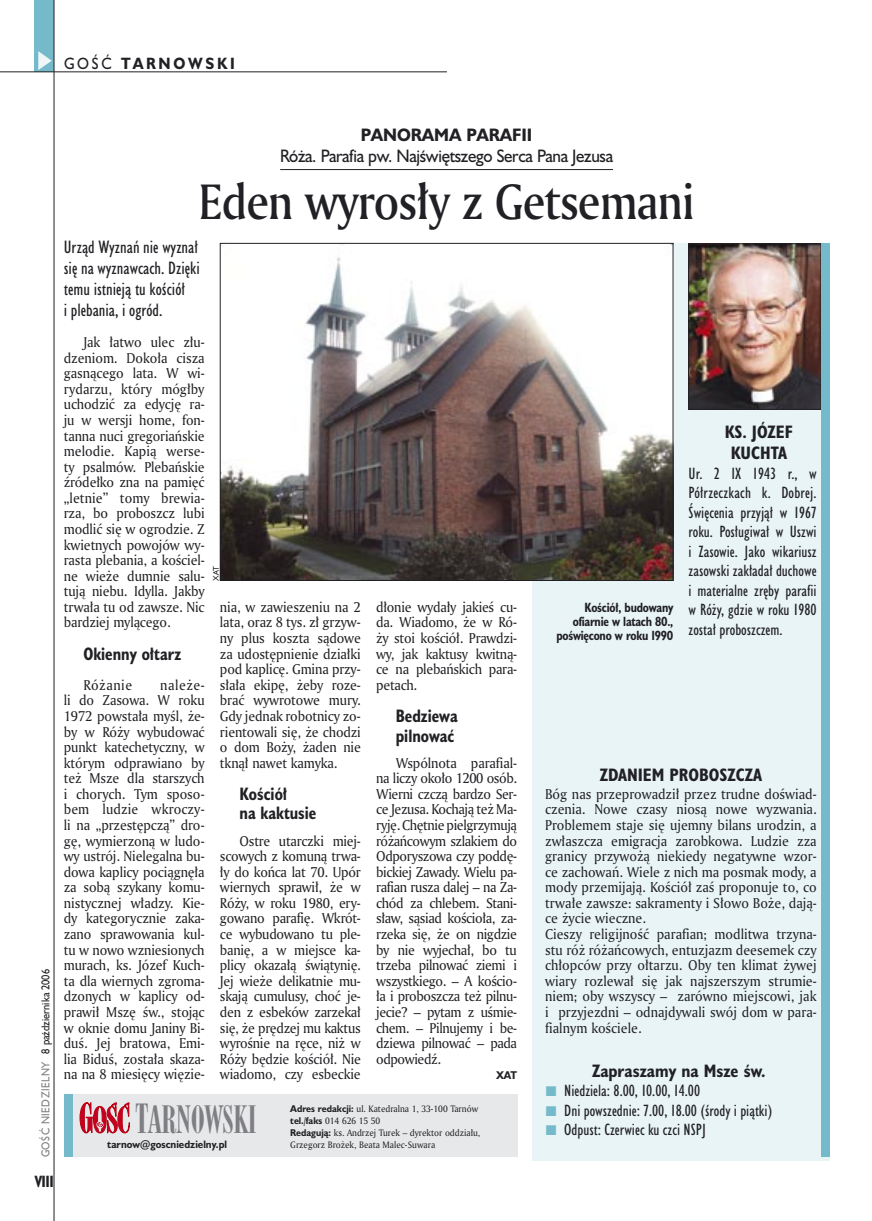
<style>
.page{position:relative;width:872px;height:1221px;background:#fff}
.page>*{position:absolute;margin:0;border:0;box-sizing:border-box;transform-origin:0 0}
._05a_tytyl_AmMd_32_pt{font:48px "Amerigo Md PL";letter-spacing:-.02em;color:#212125;scale:.9 1}
._05a_tytyl_AmMd_48_pt{font:36.45px "Modern 735 PL";color:#7f7f83;scale:.9 1}
._06-4_lead_lokal_HuCn_11_pt{font:16.5px/21px "Humanst 521 Cn PL";color:#212125}
._04-3_nadtytul_lokal{font:16.5px/21px "Humanst 521 PL";letter-spacing:-.02em;color:#212125;text-align:center;scale:.94 1}
._04-2_tytul_ramki{font:700 16.5px/21px "Humanst 521 Cn PL";color:#212125;text-align:center}
._04_srodtytul_HuCB_11_pt{font:700 16.5px/19.5px "Humanst 521 Cn PL";color:#212125;scale:.94 1}
._03-2_body_do_ramki{font:15px/19.5px "Humanst 521 Cn PL";color:#212125;text-align:justify}
._15a_temat_lewo{font:700 15px "Humanst 521 PL";letter-spacing:.2em;color:#212125;scale:.9 1}
._16_pagina_lewa{font:700 15px "Humanst 521 Cn PL";color:#212125;scale:.94 1}
._01_body_tekst{font:13.8px/15.6px "Amerigo PL";letter-spacing:-.01em;color:#212125;text-align:justify;scale:.94 1}
._03-4_body_liturgii{font:13.8px/15.6px "Amerigo PL";color:#212125;text-align:justify;scale:.94 1}
._01_body_tekst-2{font:13.8px "Amerigo PL";letter-spacing:.04em;color:#212125;scale:.94 1}
._09_podpis_zdjecia_HuCnB{font:700 12.3px/14.4px "Humanst 521 Cn PL";letter-spacing:-.02em;color:#212125;text-align:right;scale:.94 1}
._18_data_lewa{font:10.5px "Humanst 521 PL";color:#212125;scale:.9 1}
._18a_data_lewa_GOSC{font:10.5px "Humanst 521 PL";letter-spacing:.05em;color:#7f7f83;scale:.9 1}
._12a_autor_na_koncu_HuBd{font:700 10.35px "Humanst 521 PL";color:#212125;scale:.9 1}
._20a_stopka_adres{font:700 9.9px "Humanst 521 PL";color:#212125;scale:.94 1}
._20b_stopka_dzial{font:9px "Amerigo PL";color:#212125;scale:.94 1}
._09a_autor_zdjecia_Hu_5_pt{font:7.5px "Humanst 521 PL";color:#212125;scale:.94 1}
.s1{font-weight:400}
.s2{font-weight:700}
.s3{font-size:38.85px}
.s4{font-family:"Humanst 521 PL";font-weight:700}
</style>
<div class="page">
<div style="left:532px;top:243px;width:297px;height:918px;background:#e9f4f6"></div>
<hr style="left:280px;top:169px;width:333px;height:1px;background:#212125">
<img style="left:690px;top:245px;width:129px;height:162px">
<div style="left:688px;top:243px;width:133px;height:166px;border:1px solid #212125"></div>
<div style="left:64px;top:1094px;width:453px;height:62px;background:#e7e8e9"></div>
<div style="left:64px;top:1094px;width:8px;height:62px;background:#75baca"></div>
<svg style="left:80px;top:1102px;width:50px;height:30px"></svg>
<div style="left:35px;top:0;width:19px;height:72px;background:#75baca"></div>
<svg style="left:38px;top:51px;width:14px;height:19px"></svg>
<hr style="left:54px;top:0;width:1px;height:1220px;background:#212125">
<hr style="left:0;top:72px;width:447px;height:1px;background:#212125">
<div style="left:821px;top:243px;width:8px;height:913px;background:#75baca"></div>
<img style="left:222px;top:245px;width:449px;height:333px">
<div style="left:220px;top:243px;width:453px;height:337px;border:1px solid #212125"></div>
<p class="_15a_temat_lewo" style="left:64px;top:53px;width:191px"><span class="s1">GOŚĆ</span> TARNOWSKI</p>
<p class="_18_data_lewa" style="left:38px;top:1053px;width:95px;rotate:-90deg">8 października 2006</p>
<p class="_18a_data_lewa_GOSC" style="left:38px;top:1157px;width:108px;rotate:-90deg">GOŚĆ NIEDZIELNY</p>
<p class="_16_pagina_lewa" style="left:35px;top:1170px;width:22px">VIII</p>
<p class="_04-3_nadtytul_lokal" style="left:280px;top:124px;width:356px"><span class="s2">PANORAMA PARAFII<br></span>Róża. Parafia pw. Najświętszego Serca Pana Jezusa</p>
<p class="_05a_tytyl_AmMd_32_pt" style="left:199px;top:169px;width:552px">Eden wyrosły z Getsemani</p>
<p class="_06-4_lead_lokal_HuCn_11_pt" style="left:64px;top:237px;width:138px">Urząd Wyznań nie wyznał się na wyznawcach. Dzięki temu istnieją tu kościół<br>i plebania, i ogród.</p>
<p class="_01_body_tekst" style="left:64px;top:334px;width:151px;text-indent:20px">Jak łatwo ulec złu&shy;dzeniom. Dokoła cisza gasnącego lata. W wi&shy;rydarzu, który mógłby uchodzić za edycję ra&shy;ju w wersji home, fon&shy;tanna nuci gregoriańskie melodie. Kapią werse&shy;ty psalmów. Plebańskie źródełko zna na pamięć „letnie” tomy brewia&shy;rza, bo proboszcz lubi modlić się w ogrodzie. Z kwietnych powojów wy&shy;rasta plebania, a kościel&shy;ne wieże dumnie salu&shy;tują niebu. Idylla. Jakby trwała tu od zawsze. Nic bardziej mylącego.</p>
<p class="_04_srodtytul_HuCB_11_pt" style="left:83px;top:643px;width:105px">Okienny ołtarz</p>
<p class="_01_body_tekst-2" style="left:83px;top:675px;width:53px">Różanie</p>
<p class="_01_body_tekst" style="left:64px;top:676px;width:151px;text-indent:96px">należe&shy;li do Zasowa. W roku 1972 powstała myśl, że&shy;by w Róży wybudować punkt katechetyczny, w którym odprawiano by też Msze dla starszych i chorych. Tym sposo&shy;bem ludzie wkroczy&shy;li na „przestępczą” dro&shy;gę, wymierzoną w ludo&shy;wy ustrój. Nielegalna bu&shy;dowa kaplicy pociągnęła za sobą szykany komu&shy;nistycznej władzy. Kie&shy;dy kategorycznie zaka&shy;zano sprawowania kul&shy;tu w nowo wzniesionych murach, ks. Józef Kuch&shy;ta dla wiernych zgroma&shy;dzonych w kaplicy od&shy;prawił Mszę św., stojąc w oknie domu Janiny Bi&shy;duś. Jej bratowa, Emi&shy;lia Biduś, została skaza&shy;na na 8 miesięcy więzie-</p>
<p class="_09a_autor_zdjecia_Hu_5_pt" style="left:211px;top:580px;width:17px;rotate:-90deg">XAT</p>
<p class="_01_body_tekst" style="left:220px;top:598px;width:151px">nia, w zawieszeniu na 2 lata, oraz 8 tys. zł grzyw&shy;ny plus koszta sądowe za udostępnienie działki pod kaplicę. Gmina przy&shy;słała ekipę, żeby roze&shy;brać wywrotowe mury.<br>Gdy jednak robotnicy zo&shy;rientowali się, że chodzi o dom Boży, żaden nie tknął nawet kamyka.</p>
<p class="_04_srodtytul_HuCB_11_pt" style="left:239px;top:783px;width:83px">Kościół<br>na kaktusie</p>
<p class="_01_body_tekst" style="left:220px;top:832px;width:151px;text-indent:20px">Ostre utarczki miej&shy;scowych z komuną trwa&shy;ły do końca lat 70. Upór wiernych sprawił, że w Róży, w roku 1980, ery&shy;gowano parafię. Wkrót&shy;ce wybudowano tu ple&shy;banię, a w miejsce ka&shy;plicy okazałą świątynię.<br>Jej wieże delikatnie mu&shy;skają cumulusy, choć je&shy;den z esbeków zarzekał się, że prędzej mu kaktus wyrośnie na ręce, niż w Róży będzie kościół. Nie wiadomo, czy esbeckie</p>
<p class="_01_body_tekst" style="left:376px;top:598px;width:151px">dłonie wydały jakieś cu&shy;da. Wiadomo, że w Ró&shy;ży stoi kościół. Prawdzi&shy;wy, jak kaktusy kwitną&shy;ce na plebańskich para&shy;petach.</p>
<p class="_04_srodtytul_HuCB_11_pt" style="left:396px;top:705px;width:67px">Bedziewa pilnować</p>
<p class="_01_body_tekst" style="left:376px;top:754px;width:151px;text-indent:20px">Wspólnota parafial&shy;na liczy około 1200 osób.<br>Wierni czczą bardzo Ser&shy;ce Jezusa. Kochają też Ma&shy;ryję. Chętnie pielgrzymują różańcowym szlakiem do Odporyszowa czy poddę&shy;bickiej Zawady. Wielu pa&shy;rafian rusza dalej – na Za&shy;chód za chlebem. Stani&shy;sław, sąsiad kościoła, za&shy;rzeka się, że on nigdzie by nie wyjechał, bo tu trzeba pilnować ziemi i wszystkiego. – A kościo&shy;ła i proboszcza też pilnu&shy;jecie? – pytam z uśmie&shy;chem. – Pilnujemy i be&shy;dziewa pilnować – pada odpowiedź.</p>
<p class="_12a_autor_na_koncu_HuBd" style="left:496px;top:1068px;width:25px">XAT</p>
<p class="_05a_tytyl_AmMd_48_pt" style="left:136px;top:1096px;width:136px"><span class="s3">T</span>ARNOWSKI</p>
<p class="_20b_stopka_dzial" style="left:290px;top:1102px;width:201px"><span class="s4">Adres redakcji:</span> ul. Katedralna 1, 33-100 Tarnów</p>
<p class="_20b_stopka_dzial" style="left:290px;top:1114px;width:97px"><span class="s4">tel.</span><span class="s2">/</span><span class="s4">faks</span> 014 626 15 50</p>
<p class="_20b_stopka_dzial" style="left:290px;top:1126px;width:204px"><span class="s4">Redagują:</span> ks. Andrzej Turek – dyrektor oddziału,</p>
<p class="_20a_stopka_adres" style="left:107px;top:1137px;width:129px">tarnow@goscniedzielny.pl</p>
<p class="_20b_stopka_dzial" style="left:290px;top:1138px;width:156px">Grzegorz Brożek, Beata Malec-Suwara</p>
<p class="_09_podpis_zdjecia_HuCnB" style="left:556px;top:599px;width:126px">Kościół, budowany ofiarnie w latach 80., poświęcono w roku 1990</p>
<p class="_04-2_tytul_ramki" style="left:725px;top:421px;width:70px">KS. JÓZEF<br>KUCHTA</p>
<p class="_03-2_body_do_ramki" style="left:688px;top:463px;width:130px">Ur. 2 IX 1943 r., w Półrzeczkach k. Dobrej.<br>Święcenia przyjął w 1967 roku. Posługiwał w Uszwi i Zasowie. Jako wikariusz zasowski zakładał duchowe i materialne zręby parafii w Róży, gdzie w roku 1980 został proboszczem.</p>
<p class="_04-2_tytul_ramki" style="left:600px;top:763px;width:164px">ZDANIEM PROBOSZCZA</p>
<p class="_03-4_body_liturgii" style="left:545px;top:785px;width:290px">Bóg nas przeprowadził przez trudne doświad&shy;czenia. Nowe czasy niosą nowe wyzwania.<br>Problemem staje się ujemny bilans urodzin, a zwłaszcza emigracja zarobkowa. Ludzie zza granicy przywożą niekiedy negatywne wzor&shy;ce zachowań. Wiele z nich ma posmak mody, a mody przemijają. Kościół zaś proponuje to, co trwałe zawsze: sakramenty i Słowo Boże, dają&shy;ce życie wieczne.</p>
<p class="_03-4_body_liturgii" style="left:545px;top:925px;width:290px">Cieszy religijność parafian; modlitwa trzyna&shy;stu róż różańcowych, entuzjazm deesemek czy chłopców przy ołtarzu. Oby ten klimat żywej wiary rozlewał się jak najszerszym strumie&shy;niem; oby wszyscy – zarówno miejscowi, jak i przyjezdni – odnajdywali swój dom w para&shy;fialnym kościele.</p>
<p class="_04-2_tytul_ramki" style="left:592px;top:1059px;width:175px">Zapraszamy na Msze św.</p>
<p class="_03-2_body_do_ramki" style="left:564px;top:1080px;width:137px">Niedziela: 8.00, 10.00, 14.00</p>
<p class="_03-2_body_do_ramki" style="left:564px;top:1100px;width:210px">Dni powszednie: 7.00, 18.00 (środy i piątki)</p>
<p class="_03-2_body_do_ramki" style="left:564px;top:1119px;width:143px">Odpust: Czerwiec ku czci NSPJ</p>
</div>
